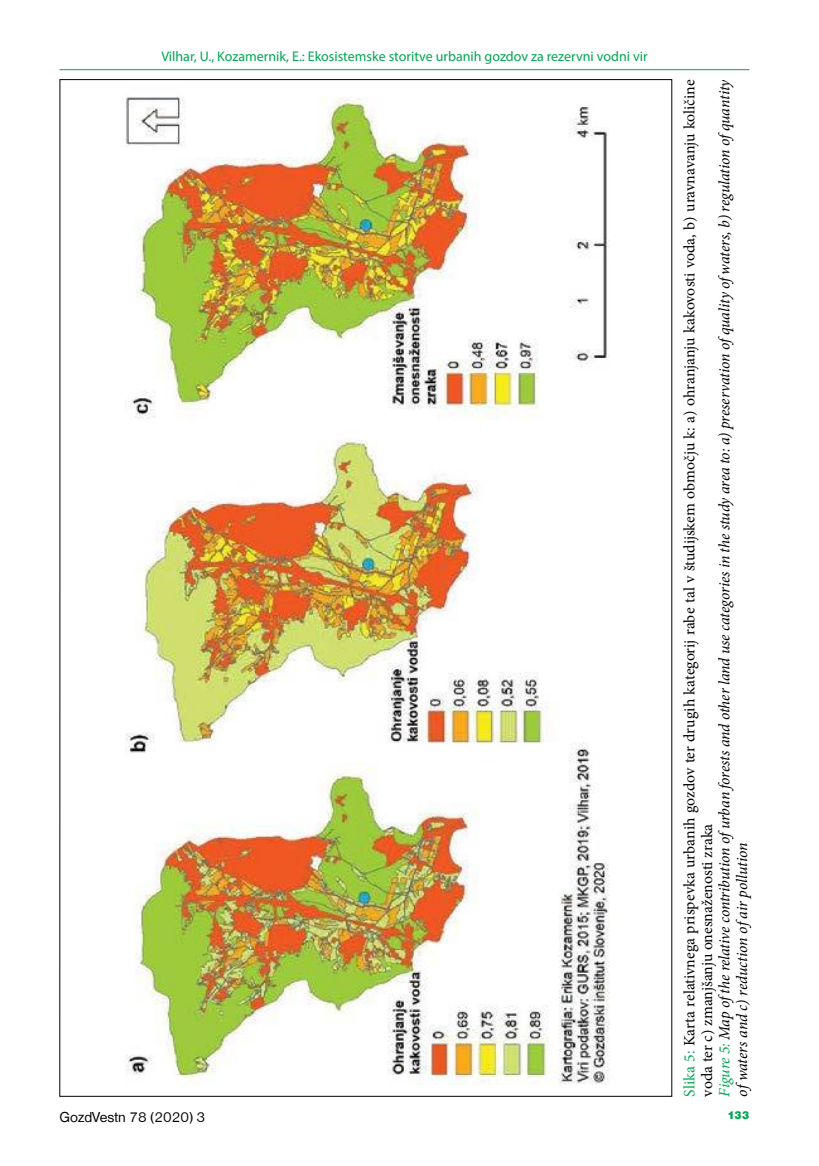
<style>
.page{position:relative;width:819px;height:1166px;background:#fff}
.page>*{position:absolute;margin:0;border:0;box-sizing:border-box;transform-origin:0 0}
.t1{font:italic 15.75px/17.5px "Minion Pro";letter-spacing:-.01em;color:#000}
.t2{font:14.88px "Nimbus San DEE";color:#000}
.t3{font:14px "Myriad Pro";color:#00a651}
.t4{font:11.38px "Nimbus San DEE Blac";color:#00a651}
.s1{font-style:normal;color:#00a651}
.s2{font-style:normal}
.s3{color:#00a651}
</style>
<div class="page">
<hr style="left:60px;top:69px;width:689px;height:1px;background:#00a651">
<img style="left:59px;top:79px;width:613px;height:1018px">
<p class="t3" style="left:161px;top:47px;width:488px">Vilhar, U., Kozamernik, E.: Ekosistemske storitve urbanih gozdov za rezervni vodni vir</p>
<p class="t1" style="left:680px;top:1096px;width:1019px;rotate:-90deg"><span class="s1">Slika 5:</span> <span class="s2">Karta relativnega prispevka urbanih gozdov ter drugih kategorij rabe tal v študijskem območju k: a) ohranjanju kakovosti voda, b) uravnavanju količine voda ter c) zmanjšanju onesnaženosti zraka<br></span><span class="s3">Figure 5:</span> Map ofthe relative contribution ofurban forests and other land use categories in the study area to: a) preservation ofquality ofwaters, b) regulation ofquantity ofwaters and c) reduction ofair pollution</p>
<p class="t2" style="left:60px;top:1109px;width:147px">GozdVestn 78 (2020) 3</p>
<p class="t4" style="left:727px;top:1109px;width:24px">133</p>
</div>
